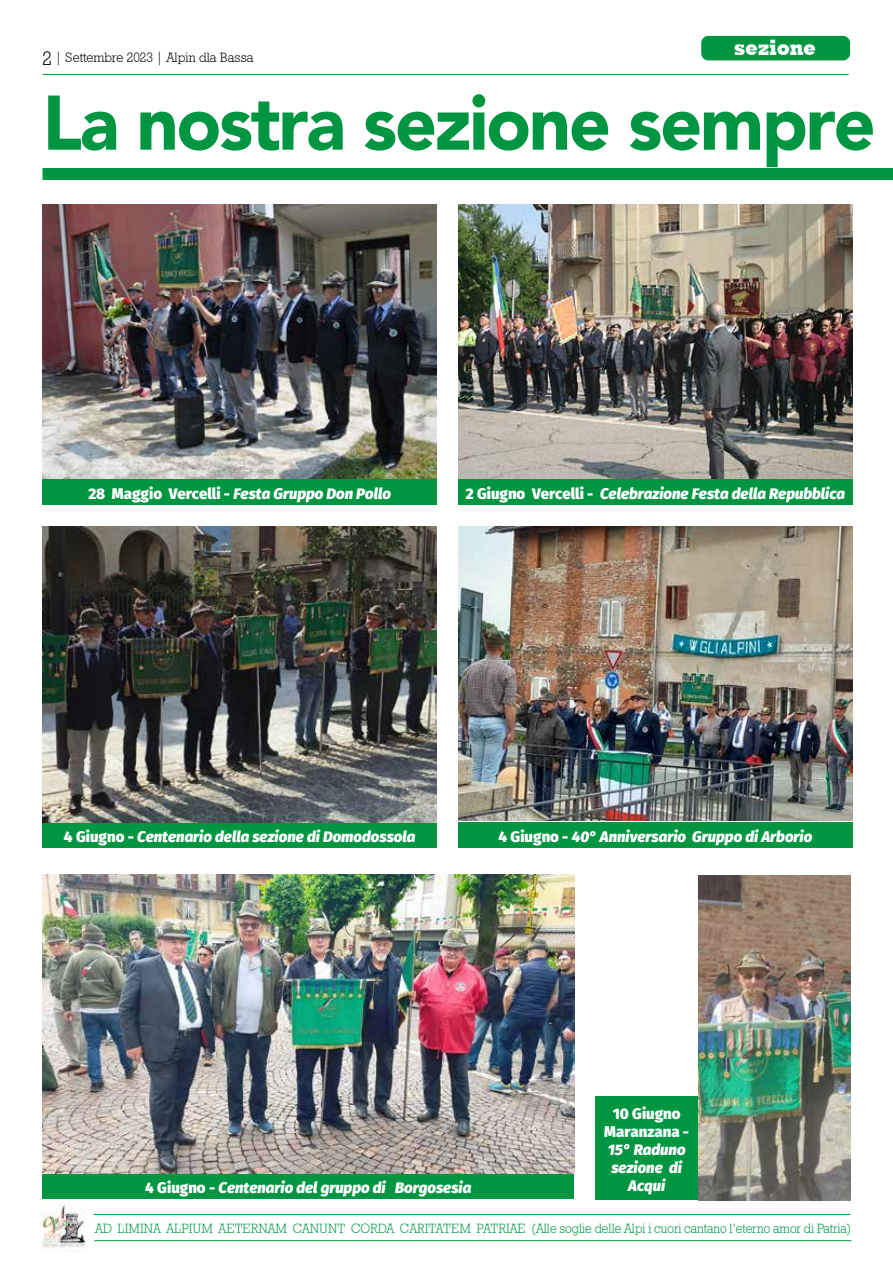
<style>
.page{position:relative;width:893px;height:1263px;background:#fff}
.page>*{position:absolute;margin:0;border:0;box-sizing:border-box;transform-origin:0 0}
.t1{font:900 76.5px "Avenir LT Std";letter-spacing:-.03em;color:#009641;scale:.96 1}
.t2{font:700 22.2px "Geometric Slab 703 BT Xtra";color:#fff}
.t3{font:italic 900 15px/18px "Fira Sans";color:#fff;text-align:center}
.t4{font:900 15px/18px "Fira Sans";color:#fff;text-align:center}
.t5{font:13.5px "Geometric Slab 712 BT Light A";color:#009641;scale:.95 1}
.t6{font:13.5px "Geometric Slab 712 BT Light A";color:#000}
.s1{font-size:19.5px}
.s2{font-style:normal}
</style>
<div class="page">
<hr style="left:43px;top:74px;width:806px;height:1px;background:#009641">
<div style="left:43px;top:168px;width:850px;height:12px;background:#009641"></div>
<div style="left:701px;top:36px;width:149px;height:24px;background:#009641;border-radius:7px"></div>
<img style="left:43px;top:204px;width:394px;height:275px">
<div style="left:43px;top:479px;width:394px;height:26px;background:#009641"></div>
<div style="left:43px;top:822px;width:394px;height:26px;background:#009641"></div>
<div style="left:43px;top:1174px;width:531px;height:25px;background:#009641"></div>
<div style="left:595px;top:1096px;width:103px;height:104px;background:#009641"></div>
<div style="left:458px;top:822px;width:395px;height:26px;background:#009641"></div>
<div style="left:458px;top:479px;width:395px;height:26px;background:#009641"></div>
<img style="left:458px;top:204px;width:395px;height:275px">
<img style="left:43px;top:527px;width:394px;height:296px">
<img style="left:458px;top:527px;width:395px;height:294px">
<img style="left:43px;top:874px;width:531px;height:300px">
<img style="left:698px;top:875px;width:152px;height:325px">
<hr style="left:94px;top:1240px;width:757px;height:1px;background:#009641">
<img style="left:42px;top:1202px;width:44px;height:46px">
<hr style="left:94px;top:1214px;width:756px;height:1px;background:#009641">
<p class="t6" style="left:43px;top:49px;width:212px"><span class="s1">2</span> | Settembre 2023 | Alpin dla Bassa</p>
<h2 class="t2" style="left:734px;top:34px;width:84px">sezione</h2>
<h1 class="t1" style="left:43px;top:77px;width:869px">La nostra sezione sempre</h1>
<p class="t3" style="left:88px;top:483px;width:304px"><span class="s2">28 Maggio Vercelli -</span> Festa Gruppo Don Pollo</p>
<p class="t3" style="left:466px;top:483px;width:381px"><span class="s2">2 Giugno Vercelli -</span> Celebrazione Festa della Repubblica</p>
<p class="t3" style="left:64px;top:826px;width:353px"><span class="s2">4 Giugno -</span> Centenario della sezione di Domodossola</p>
<p class="t3" style="left:498px;top:826px;width:315px"><span class="s2">4 Giugno -</span> 40° Anniversario Gruppo di Arborio</p>
<p class="t3" style="left:145px;top:1178px;width:328px"><span class="s2">4 Giugno -</span> Centenario del gruppo di Borgosesia</p>
<p class="t4" style="left:604px;top:1104px;width:86px">10 Giugno<br>Maranzana -</p>
<p class="t3" style="left:608px;top:1140px;width:79px">15° Raduno sezione di<br>Acqui</p>
<p class="t5" style="left:95px;top:1220px;width:797px">AD LIMINA ALPIUM AETERNAM CANUNT CORDA CARITATEM PATRIAE (Alle soglie delle Alpi i cuori cantano l’eterno amor di Patria)</p>
</div>
